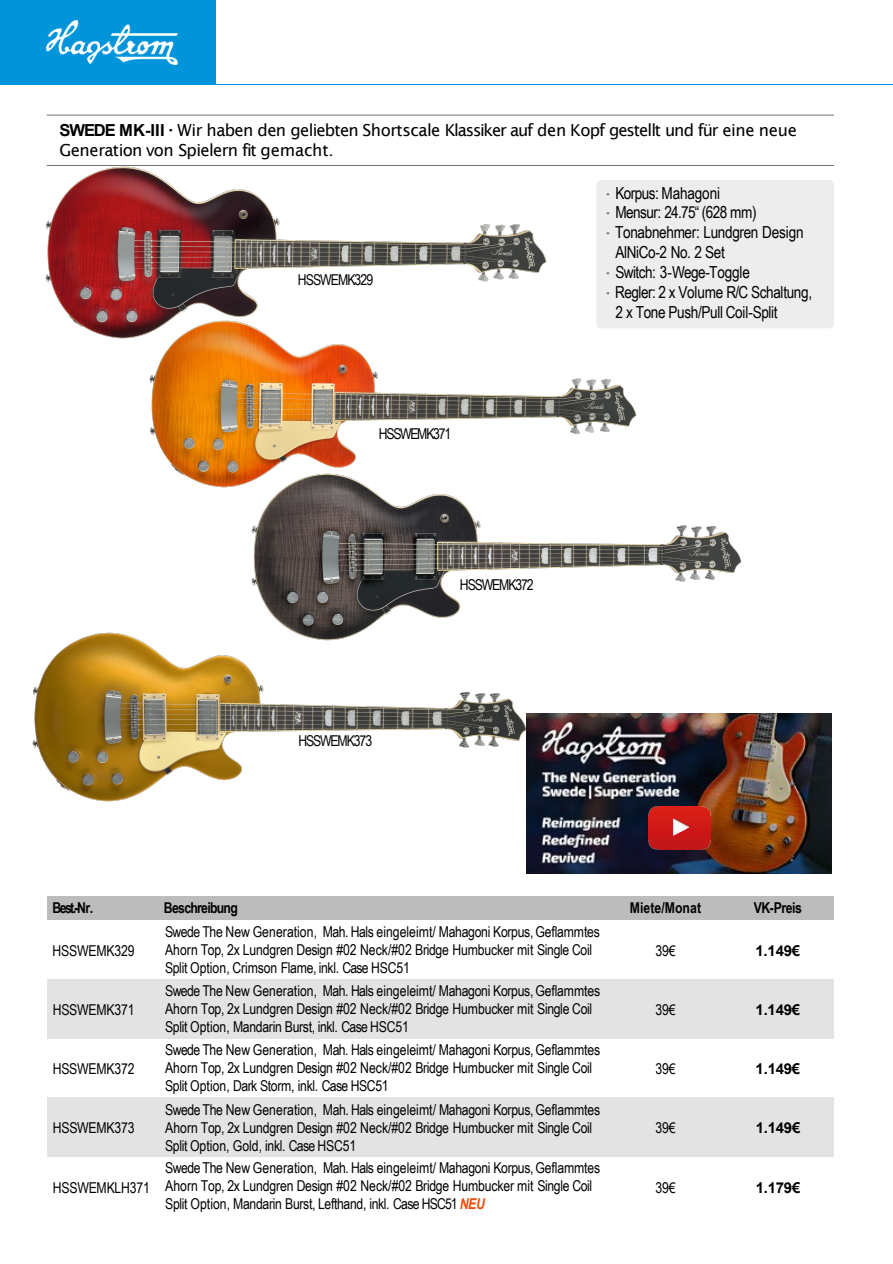
<style>
.page{position:relative;width:893px;height:1264px;background:#fff}
.page>*{position:absolute;margin:0;border:0;box-sizing:border-box;transform-origin:0 0}
.t1{font:16.5px/19.8px "Arial Narrow";letter-spacing:-.02em;color:#000}
.t2{font:16.5px/20px "Lucida Sans";letter-spacing:-.04em;color:#000}
.t3{font:15px/18px "Arial Narrow";letter-spacing:-.015em;color:#000}
.t4{font:700 15px "Arial";letter-spacing:-.015em;color:#000}
.t5{font:700 15px "Arial Narrow";letter-spacing:-.035em;color:#000}
.t6{font:15px "Arial Narrow";letter-spacing:-.075em;color:#000}
.t7{font:700 15px "Arial Narrow";letter-spacing:.005em;color:#000}
.t8{font:15px "Arial Narrow";letter-spacing:-.065em;color:#000}
.t9{font:15px "Arial Narrow";letter-spacing:-.085em;color:#000}
.s1{font-family:"Arial";font-weight:700}
.s2{font-family:"Lucida Sans";color:#706f6f}
.s3{font-weight:700;font-style:italic;color:#e94e0f}
</style>
<div class="page">
<div style="left:0;top:0;width:215px;height:84px;background:#0095db"></div>
<hr style="left:0;top:84px;width:892px;height:1px;background:#0095db">
<img style="left:47px;top:20px;width:130px;height:45px">
<hr style="left:47px;top:115px;width:786px;height:1px;background:#706f6f">
<hr style="left:47px;top:165px;width:786px;height:1px;background:#706f6f">
<div style="left:596px;top:180px;width:237px;height:148px;background:#ededed"></div>
<div style="left:47px;top:896px;width:105px;height:23px;background:#bcbcbc"></div>
<div style="left:152px;top:896px;width:467px;height:23px;background:#bcbcbc"></div>
<div style="left:619px;top:896px;width:104px;height:23px;background:#bcbcbc"></div>
<div style="left:723px;top:896px;width:110px;height:23px;background:#bcbcbc"></div>
<div style="left:47px;top:978px;width:105px;height:60px;background:#e3e3e3"></div>
<div style="left:152px;top:978px;width:467px;height:60px;background:#e3e3e3"></div>
<div style="left:619px;top:978px;width:104px;height:60px;background:#e3e3e3"></div>
<div style="left:723px;top:978px;width:110px;height:60px;background:#e3e3e3"></div>
<div style="left:47px;top:1097px;width:105px;height:59px;background:#e3e3e3"></div>
<div style="left:152px;top:1097px;width:467px;height:59px;background:#e3e3e3"></div>
<div style="left:619px;top:1097px;width:104px;height:59px;background:#e3e3e3"></div>
<div style="left:723px;top:1097px;width:110px;height:59px;background:#e3e3e3"></div>
<img style="left:526px;top:713px;width:305px;height:160px">
<img style="left:648px;top:806px;width:62px;height:43px">
<img style="left:46px;top:167px;width:500px;height:171px">
<img style="left:149px;top:320px;width:487px;height:167px">
<img style="left:251px;top:473px;width:490px;height:159px">
<img style="left:33px;top:632px;width:493px;height:169px">
<p class="t2" style="left:59px;top:120px;width:738px"><span class="s1">SWEDE MK-III ·</span> Wir haben den geliebten Shortscale Klassiker auf den Kopf gestellt und für eine neue<br>Generation von Spielern fit gemacht.</p>
<p class="t1" style="left:602px;top:182px;width:119px"><span class="s2">•</span>Korpus: Mahagoni</p>
<p class="t1" style="left:602px;top:202px;width:155px"><span class="s2">•</span> Mensur: 24.75“ (628 mm)</p>
<p class="t1" style="left:615px;top:222px;width:190px;text-indent:-13px"><span class="s2">•</span>Tonabnehmer: Lundgren Design<br>AlNiCo-2 No. 2 Set</p>
<p class="t1" style="left:602px;top:261px;width:149px"><span class="s2">•</span> Switch: 3-Wege-Toggle</p>
<p class="t1" style="left:615px;top:281px;width:198px;text-indent:-13px"><span class="s2">•</span>Regler: 2 x Volume R/C Schaltung,<br>2 x Tone Push/Pull Coil-Split</p>
<p class="t8" style="left:298px;top:268px;width:77px">HSSWEMK329</p>
<p class="t9" style="left:379px;top:422px;width:74px">HSSWEMK371</p>
<p class="t6" style="left:460px;top:574px;width:75px">HSSWEMK372</p>
<p class="t6" style="left:298px;top:729px;width:75px">HSSWEMK373</p>
<p class="t5" style="left:53px;top:896px;width:42px">Best.-Nr.</p>
<p class="t5" style="left:164px;top:896px;width:75px">Beschreibung</p>
<p class="t7" style="left:629px;top:896px;width:73px">Miete/Monat</p>
<p class="t5" style="left:753px;top:896px;width:50px">VK-Preis</p>
<p class="t3" style="left:53px;top:940px;width:83px">HSSWEMK329</p>
<p class="t3" style="left:165px;top:921px;width:436px">Swede The New Generation, Mah. Hals eingeleimt/ Mahagoni Korpus,Geflammtes<br>Ahorn Top, 2x Lundgren Design #02 Neck/#02 Bridge Humbucker mit Single Coil<br>Split Option, Crimson Flame, inkl. Case HSC51</p>
<p class="t3" style="left:655px;top:940px;width:22px">39€</p>
<p class="t4" style="left:755px;top:939px;width:46px">1.149€</p>
<p class="t3" style="left:53px;top:999px;width:83px">HSSWEMK371</p>
<p class="t3" style="left:165px;top:980px;width:436px">Swede The New Generation, Mah. Hals eingeleimt/ Mahagoni Korpus,Geflammtes<br>Ahorn Top, 2x Lundgren Design #02 Neck/#02 Bridge Humbucker mit Single Coil<br>Split Option, Mandarin Burst, inkl. Case HSC51</p>
<p class="t3" style="left:655px;top:999px;width:22px">39€</p>
<p class="t4" style="left:755px;top:998px;width:46px">1.149€</p>
<p class="t3" style="left:53px;top:1058px;width:83px">HSSWEMK372</p>
<p class="t3" style="left:165px;top:1040px;width:436px">Swede The New Generation, Mah. Hals eingeleimt/ Mahagoni Korpus,Geflammtes<br>Ahorn Top, 2x Lundgren Design #02 Neck/#02 Bridge Humbucker mit Single Coil<br>Split Option, Dark Storm, inkl. Case HSC51</p>
<p class="t3" style="left:655px;top:1058px;width:22px">39€</p>
<p class="t4" style="left:755px;top:1057px;width:46px">1.149€</p>
<p class="t3" style="left:53px;top:1118px;width:83px">HSSWEMK373</p>
<p class="t3" style="left:165px;top:1099px;width:436px">Swede The New Generation, Mah. Hals eingeleimt/ Mahagoni Korpus,Geflammtes<br>Ahorn Top, 2x Lundgren Design #02 Neck/#02 Bridge Humbucker mit Single Coil<br>Split Option, Gold, inkl. Case HSC51</p>
<p class="t3" style="left:655px;top:1118px;width:22px">39€</p>
<p class="t4" style="left:755px;top:1117px;width:46px">1.149€</p>
<p class="t3" style="left:53px;top:1177px;width:99px">HSSWEMKLH371</p>
<p class="t3" style="left:165px;top:1157px;width:436px">Swede The New Generation, Mah. Hals eingeleimt/ Mahagoni Korpus,Geflammtes<br>Ahorn Top, 2x Lundgren Design #02 Neck/#02 Bridge Humbucker mit Single Coil<br>Split Option, Mandarin Burst, Lefthand, inkl. Case HSC51 <span class="s3">NEU</span></p>
<p class="t3" style="left:655px;top:1177px;width:22px">39€</p>
<p class="t4" style="left:755px;top:1176px;width:46px">1.179€</p>
</div>
